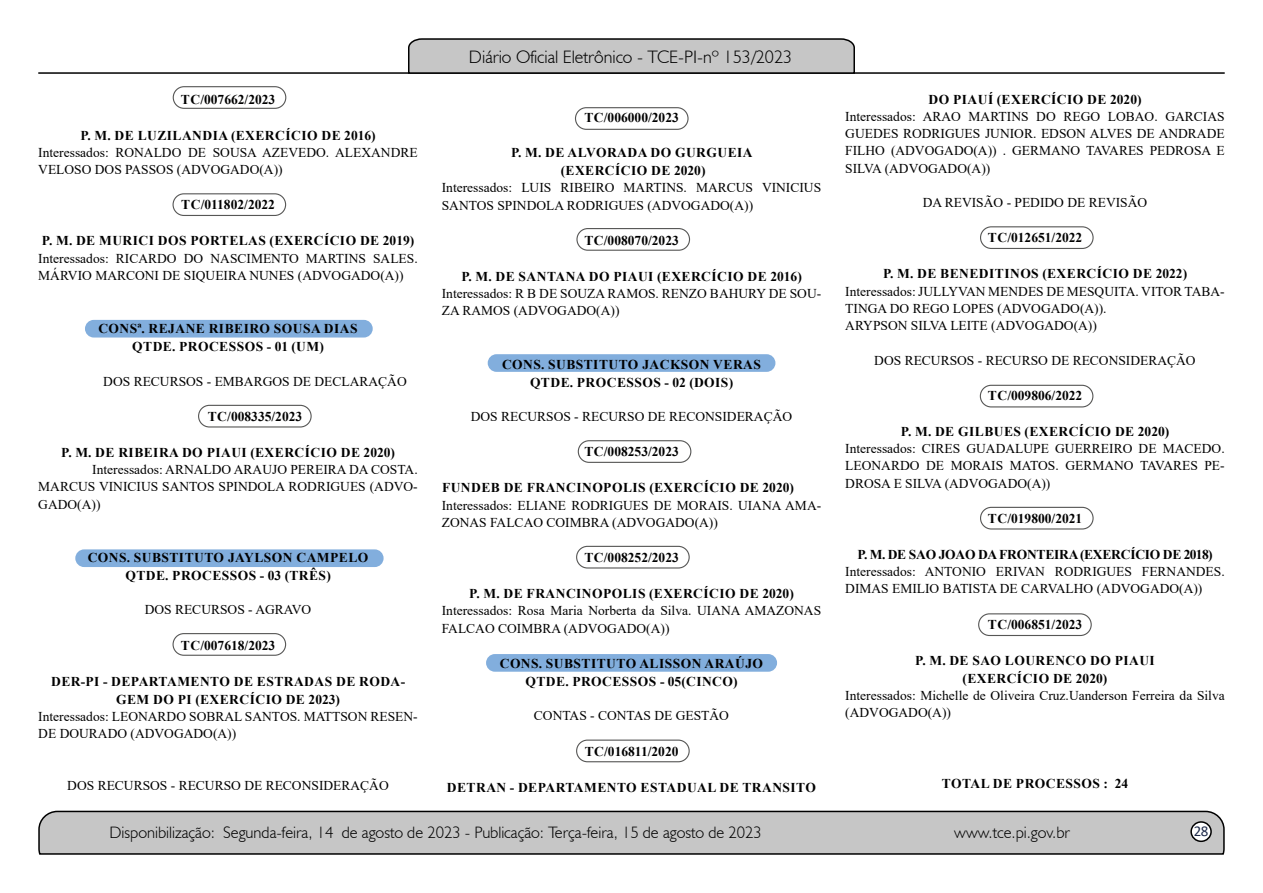
<style>
.page{position:relative;width:1263px;height:893px;background:#fff}
.page>*{position:absolute;margin:0;border:0;box-sizing:border-box;transform-origin:0 0}
.t1{font:300 18px "Humanist 521 BT";color:#000}
.t2{font:300 16.5px "Humanist 521 BT";color:#000}
.t3{font:15px "Calibri";color:#212d4c}
.t4{font:13.5px/17.2px "Times New Roman";color:#000}
.t5{font:700 13.5px/18px "Times New Roman";letter-spacing:.035em;color:#000;text-align:center}
.t6{font:700 13.5px "Times New Roman";color:#000}
.t7{font:700 13.5px "Times New Roman";letter-spacing:-.015em;color:#000}
</style>
<div class="page">
<svg style="left:38px;top:810px;width:1187px;height:45px;background:#b9b9b9"></svg>
<div style="left:1191px;top:822px;width:20px;height:19px;background:#fff;border-radius:50%"></div>
<div style="left:1190px;top:821px;width:22px;height:21px;border:2px solid #000;border-radius:50%"></div>
<hr style="left:38px;top:72px;width:1187px;height:2px;background:#000">
<svg style="left:407px;top:38px;width:449px;height:36px;background:#b4b4b4"></svg>
<div style="left:486px;top:654px;width:291px;height:18px;background:#82aedd;border-radius:9px"></div>
<div style="left:488px;top:354px;width:287px;height:18px;background:#82aedd;border-radius:9px"></div>
<div style="left:75px;top:549px;width:309px;height:18px;background:#82aedd;border-radius:9px"></div>
<div style="left:85px;top:320px;width:288px;height:18px;background:#82aedd;border-radius:9px"></div>
<div style="left:173px;top:86px;width:113px;height:23px;border:1px solid #575756;border-radius:11px"></div>
<div style="left:172px;top:193px;width:114px;height:23px;border:1px solid #575756;border-radius:11px"></div>
<div style="left:198px;top:405px;width:114px;height:23px;border:1px solid #575756;border-radius:11px"></div>
<div style="left:172px;top:633px;width:114px;height:23px;border:1px solid #575756;border-radius:11px"></div>
<div style="left:575px;top:107px;width:113px;height:23px;border:1px solid #575756;border-radius:11px"></div>
<div style="left:576px;top:228px;width:114px;height:23px;border:1px solid #575756;border-radius:11px"></div>
<div style="left:578px;top:440px;width:113px;height:23px;border:1px solid #575756;border-radius:11px"></div>
<div style="left:576px;top:546px;width:114px;height:23px;border:1px solid #575756;border-radius:11px"></div>
<div style="left:576px;top:740px;width:114px;height:22px;border:1px solid #575756;border-radius:11px"></div>
<div style="left:980px;top:226px;width:113px;height:23px;border:1px solid #575756;border-radius:11px"></div>
<div style="left:980px;top:385px;width:113px;height:22px;border:1px solid #575756;border-radius:11px"></div>
<div style="left:980px;top:507px;width:113px;height:23px;border:1px solid #575756;border-radius:11px"></div>
<div style="left:978px;top:613px;width:114px;height:23px;border:1px solid #575756;border-radius:11px"></div>
<p class="t6" style="left:181px;top:89px;width:96px">TC/007662/2023</p>
<p class="t5" style="left:80px;top:126px;width:297px">P. M. DE LUZILANDIA (EXERCÍCIO DE 2016)</p>
<p class="t4" style="left:38px;top:143px;width:381px">Interessados: RONALDO DE SOUSA AZEVEDO. ALEXANDRE<br>VELOSO DOS PASSOS (ADVOGADO(A))</p>
<p class="t6" style="left:181px;top:195px;width:95px">TC/011802/2022</p>
<p class="t5" style="left:42px;top:231px;width:374px">P. M. DE MURICI DOS PORTELAS (EXERCÍCIO DE 2019)</p>
<p class="t4" style="left:38px;top:249px;width:381px">Interessados: RICARDO DO NASCIMENTO MARTINS SALES.<br>MÁRVIO MARCONI DE SIQUEIRA NUNES (ADVOGADO(A))</p>
<p class="t5" style="left:98px;top:319px;width:261px">CONSª. REJANE RIBEIRO SOUSA DIAS<br>QTDE. PROCESSOS - 01 (UM)</p>
<p class="t4" style="left:103px;top:372px;width:305px">DOS RECURSOS - EMBARGOS DE DECLARAÇÃO</p>
<p class="t6" style="left:208px;top:407px;width:96px">TC/008335/2023</p>
<p class="t5" style="left:61px;top:443px;width:335px">P. M. DE RIBEIRA DO PIAUI (EXERCÍCIO DE 2020)</p>
<p class="t4" style="left:38px;top:460px;width:381px;text-align:justify;text-indent:54px">Interessados: ARNALDO ARAUJO PEREIRA DA COSTA.<br>MARCUS VINICIUS SANTOS SPINDOLA RODRIGUES (ADVO-GADO(A))</p>
<p class="t5" style="left:88px;top:548px;width:282px">CONS. SUBSTITUTO JAYLSON CAMPELO<br>QTDE. PROCESSOS - 03 (TRÊS)</p>
<p class="t4" style="left:145px;top:601px;width:168px">DOS RECURSOS - AGRAVO</p>
<p class="t6" style="left:181px;top:635px;width:96px">TC/007618/2023</p>
<p class="t5" style="left:51px;top:672px;width:355px">DER-PI - DEPARTAMENTO DE ESTRADAS DE RODA-<br>GEM DO PI (EXERCÍCIO DE 2023)</p>
<p class="t4" style="left:38px;top:707px;width:381px">Interessados: LEONARDO SOBRAL SANTOS. MATTSON RESEN-<br>DE DOURADO (ADVOGADO(A))</p>
<p class="t4" style="left:67px;top:776px;width:323px">DOS RECURSOS - RECURSO DE RECONSIDERAÇÃO</p>
<h1 class="t1" style="left:469px;top:46px;width:325px">Diário Oficial Eletrônico - TCE-PI-nº 153/2023</h1>
<p class="t6" style="left:584px;top:108px;width:96px">TC/006000/2023</p>
<p class="t5" style="left:511px;top:143px;width:243px">P. M. DE ALVORADA DO GURGUEIA (EXERCÍCIO DE 2020)</p>
<p class="t4" style="left:442px;top:179px;width:381px">Interessados: LUIS RIBEIRO MARTINS. MARCUS VINICIUS<br>SANTOS SPINDOLA RODRIGUES (ADVOGADO(A))</p>
<p class="t6" style="left:584px;top:231px;width:96px">TC/008070/2023</p>
<p class="t5" style="left:461px;top:267px;width:342px">P. M. DE SANTANA DO PIAUI (EXERCÍCIO DE 2016)</p>
<p class="t4" style="left:442px;top:285px;width:381px">Interessados: R B DE SOUZA RAMOS. RENZO BAHURY DE SOU-<br>ZA RAMOS (ADVOGADO(A))</p>
<p class="t5" style="left:502px;top:355px;width:260px">CONS. SUBSTITUTO JACKSON VERAS<br>QTDE. PROCESSOS - 02 (DOIS)</p>
<p class="t4" style="left:471px;top:408px;width:323px">DOS RECURSOS - RECURSO DE RECONSIDERAÇÃO</p>
<p class="t6" style="left:584px;top:442px;width:96px">TC/008253/2023</p>
<p class="t5" style="left:442px;top:478px;width:354px">FUNDEB DE FRANCINOPOLIS (EXERCÍCIO DE 2020)</p>
<p class="t4" style="left:442px;top:496px;width:381px">Interessados: ELIANE RODRIGUES DE MORAIS. UIANA AMA-<br>ZONAS FALCAO COIMBRA (ADVOGADO(A))</p>
<p class="t6" style="left:584px;top:548px;width:96px">TC/008252/2023</p>
<p class="t5" style="left:469px;top:584px;width:326px">P. M. DE FRANCINOPOLIS (EXERCÍCIO DE 2020)</p>
<p class="t4" style="left:442px;top:602px;width:381px">Interessados: Rosa Maria Norberta da Silva. UIANA AMAZONAS<br>FALCAO COIMBRA (ADVOGADO(A))</p>
<p class="t5" style="left:500px;top:654px;width:265px">CONS. SUBSTITUTO ALISSON ARAÚJO<br>QTDE. PROCESSOS - 05(CINCO)</p>
<p class="t4" style="left:534px;top:707px;width:197px">CONTAS - CONTAS DE GESTÃO</p>
<p class="t6" style="left:585px;top:741px;width:95px">TC/016811/2020</p>
<p class="t5" style="left:447px;top:778px;width:371px">DETRAN - DEPARTAMENTO ESTADUAL DE TRANSITO</p>
<p class="t5" style="left:928px;top:90px;width:215px">DO PIAUÍ (EXERCÍCIO DE 2020)</p>
<p class="t4" style="left:845px;top:107px;width:381px;text-align:justify">Interessados: ARAO MARTINS DO REGO LOBAO. GARCIAS GUEDES RODRIGUES JUNIOR. EDSON ALVES DE ANDRADE FILHO (ADVOGADO(A)) . GERMANO TAVARES PEDROSA E SILVA (ADVOGADO(A))</p>
<p class="t4" style="left:923px;top:194px;width:226px">DA REVISÃO - PEDIDO DE REVISÃO</p>
<p class="t6" style="left:988px;top:228px;width:96px">TC/012651/2022</p>
<p class="t5" style="left:883px;top:264px;width:306px">P. M. DE BENEDITINOS (EXERCÍCIO DE 2022)</p>
<p class="t4" style="left:845px;top:282px;width:381px">Interessados: JULLYVAN MENDES DE MESQUITA. VITOR TABA-<br>TINGA DO REGO LOPES (ADVOGADO(A)).<br>ARYPSON SILVA LEITE (ADVOGADO(A))</p>
<p class="t4" style="left:874px;top:351px;width:323px">DOS RECURSOS - RECURSO DE RECONSIDERAÇÃO</p>
<p class="t6" style="left:988px;top:386px;width:96px">TC/009806/2022</p>
<p class="t5" style="left:901px;top:422px;width:270px">P. M. DE GILBUES (EXERCÍCIO DE 2020)</p>
<p class="t4" style="left:845px;top:440px;width:381px;text-align:justify">Interessados: CIRES GUADALUPE GUERREIRO DE MACEDO.<br>LEONARDO DE MORAIS MATOS. GERMANO TAVARES PE-DROSA E SILVA (ADVOGADO(A))</p>
<p class="t6" style="left:988px;top:509px;width:96px">TC/019800/2021</p>
<p class="t7" style="left:857px;top:545px;width:356px">P. M. DE SAO JOAO DA FRONTEIRA (EXERCÍCIO DE 2018)</p>
<p class="t4" style="left:845px;top:563px;width:381px">Interessados: ANTONIO ERIVAN RODRIGUES FERNANDES.<br>DIMAS EMILIO BATISTA DE CARVALHO (ADVOGADO(A))</p>
<p class="t6" style="left:988px;top:614px;width:96px">TC/006851/2023</p>
<p class="t5" style="left:915px;top:651px;width:241px">P. M. DE SAO LOURENCO DO PIAUI (EXERCÍCIO DE 2020)</p>
<p class="t4" style="left:845px;top:686px;width:381px">Interessados: Michelle de Oliveira Cruz.Uanderson Ferreira da Silva (ADVOGADO(A))</p>
<p class="t5" style="left:942px;top:774px;width:188px">TOTAL DE PROCESSOS : 24</p>
<p class="t2" style="left:110px;top:822px;width:654px">Disponibilização: Segunda-feira, 14 de agosto de 2023 - Publicação: Terça-feira, 15 de agosto de 2023</p>
<p class="t2" style="left:954px;top:822px;width:117px">www.tce.pi.gov.br</p>
<p class="t3" style="left:1194px;top:821px;width:16px">28</p>
</div>
